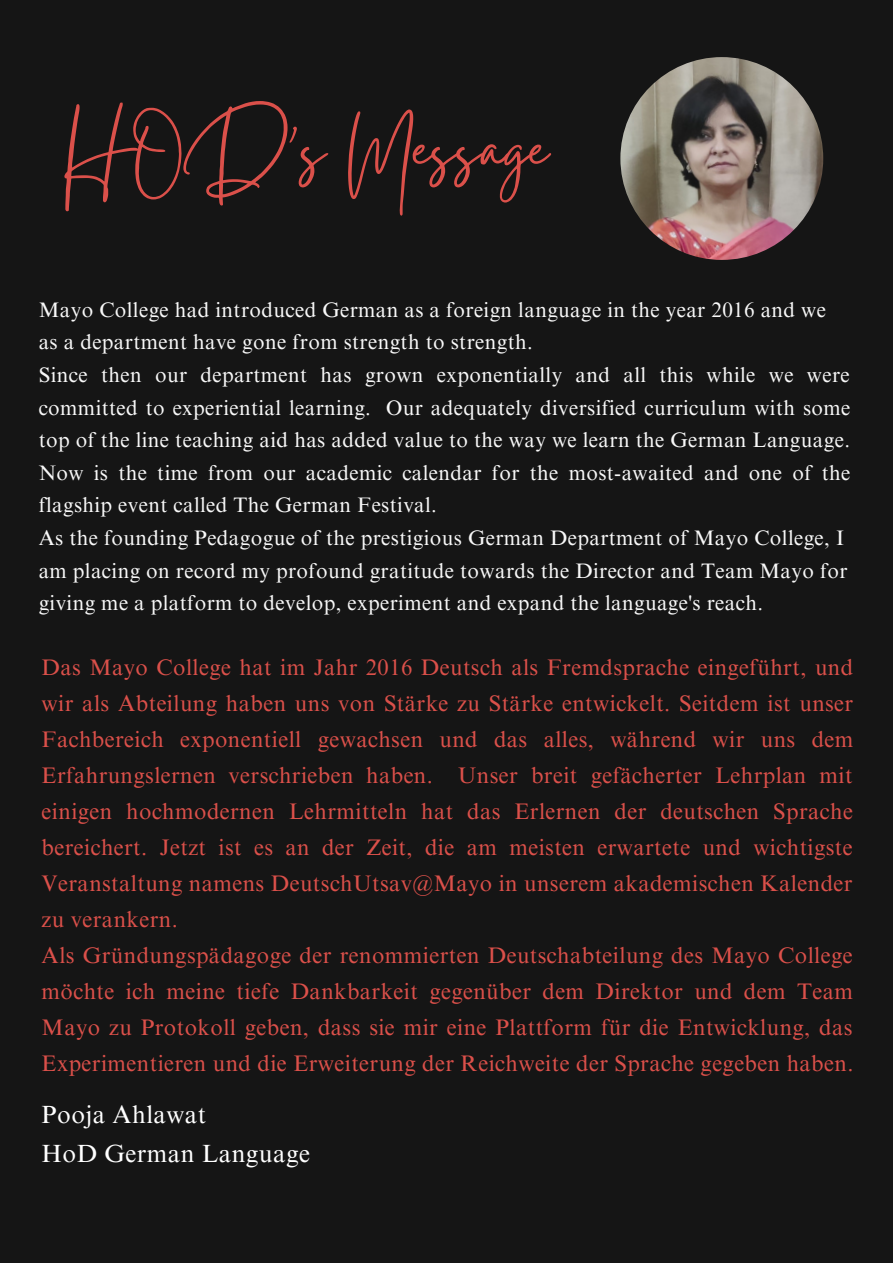
<style>
.page{position:relative;width:893px;height:1264px;background:#fff}
.page>*{position:absolute;margin:0;border:0;box-sizing:border-box;transform-origin:0 0}
.t1{font:85.35px "Gistesy";color:#db504a}
.t2{font:24.9px "Times NRMT Pro";letter-spacing:.02em;color:#fff}
.t3{font:22.5px/36px "Times NRMT Pro";letter-spacing:.02em;color:#db504a;text-align:justify}
.t4{font:21px/32.5px "Times NRMT Pro";letter-spacing:.02em;color:#f8f8f8}
</style>
<div class="page">
<div style="left:0;top:0;width:892px;height:1262px;background:#151515"></div>
<img style="left:620px;top:57px;width:203px;height:203px;border-radius:50%">
<p class="t1" style="left:65px;top:89px;width:484px">HOD's Message</p>
<p class="t4" style="left:39px;top:296px;width:788px">Mayo College had introduced German as a foreign language in the year 2016 and we as a department have gone from strength to strength.</p>
<p class="t4" style="left:39px;top:361px;width:813px;text-align:justify">Since then our department has grown exponentially and all this while we were committed to experiential learning. Our adequately diversified curriculum with some top of the line teaching aid has added value to the way we learn the German Language.<br>Now is the time from our academic calendar for the most-awaited and one of the flagship event called The German Festival.</p>
<p class="t4" style="left:39px;top:524px;width:810px">As the founding Pedagogue of the prestigious German Department of Mayo College, I am placing on record my profound gratitude towards the Director and Team Mayo for giving me a platform to develop, experiment and expand the language's reach.</p>
<p class="t3" style="left:42px;top:652px;width:813px">Das Mayo College hat im Jahr 2016 Deutsch als Fremdsprache eingeführt, und wir als Abteilung haben uns von Stärke zu Stärke entwickelt. Seitdem ist unser Fachbereich exponentiell gewachsen und das alles, während wir uns dem Erfahrungslernen verschrieben haben. Unser breit gefächerter Lehrplan mit einigen hochmodernen Lehrmitteln hat das Erlernen der deutschen Sprache bereichert. Jetzt ist es an der Zeit, die am meisten erwartete und wichtigste Veranstaltung namens DeutschUtsav@Mayo in unserem akademischen Kalender zu verankern.</p>
<p class="t3" style="left:42px;top:940px;width:813px">Als Gründungspädagoge der renommierten Deutschabteilung des Mayo College möchte ich meine tiefe Dankbarkeit gegenüber dem Direktor und dem Team Mayo zu Protokoll geben, dass sie mir eine Plattform für die Entwicklung, das Experimentieren und die Erweiterung der Reichweite der Sprache gegeben haben.</p>
<p class="t2" style="left:42px;top:1105px;width:166px">Pooja Ahlawat</p>
<p class="t2" style="left:42px;top:1144px;width:270px">HoD German Language</p>
</div>
